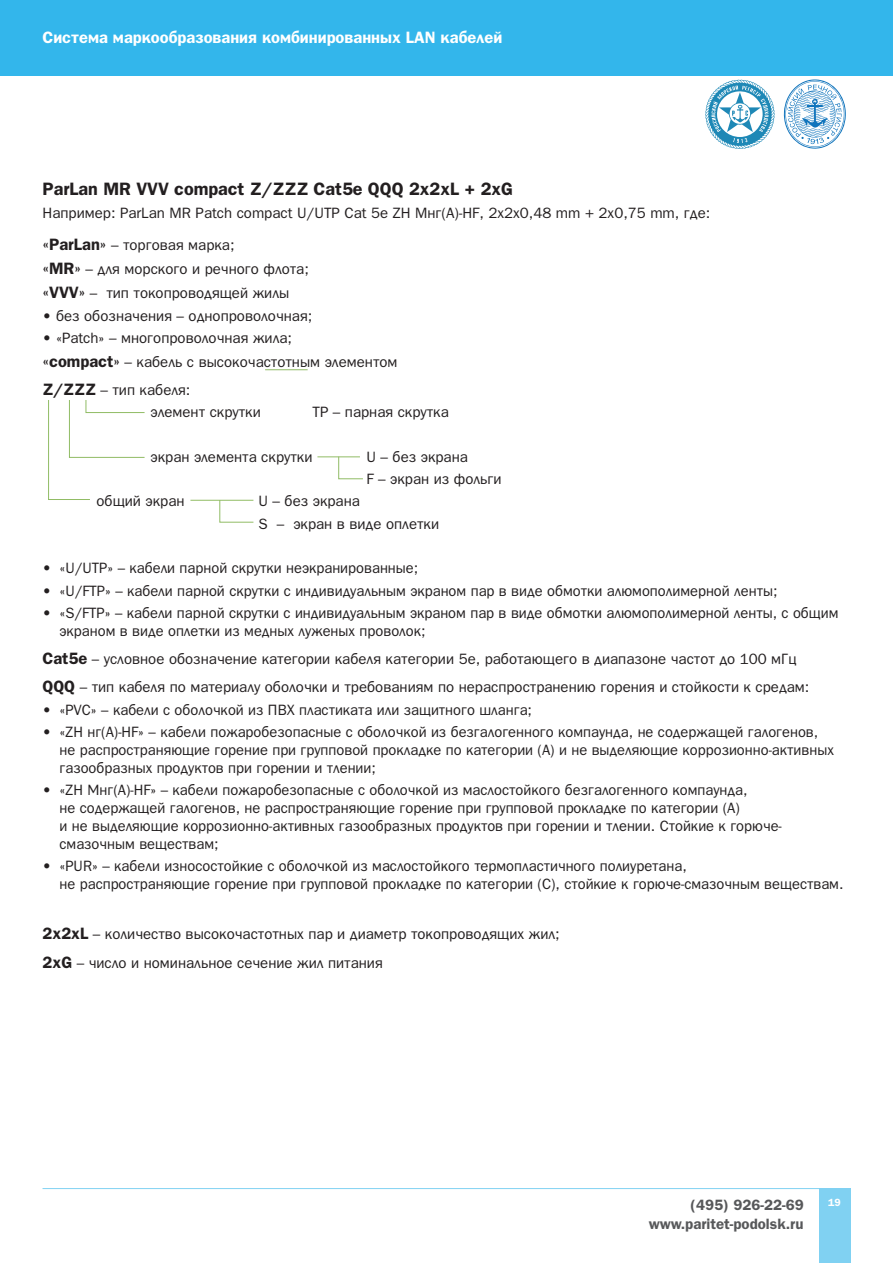
<style>
.page{position:relative;width:893px;height:1263px;background:#fff}
.page>*{position:absolute;margin:0;border:0;box-sizing:border-box;transform-origin:0 0}
.t1{font:700 18px "Bloknot C";color:#231f20}
.t2{font:700 16.5px "Bloknot C";color:#fff}
.t3{font:15px/18px "Bloknot C";color:#231f20}
.t4{font:700 15px/19.5px "Bloknot C";color:#57585a;text-align:right}
.t5{font:700 10.5px "Bloknot C";color:#fff}
.s1{font-weight:700;font-size:16.5px}
</style>
<div class="page">
<div style="left:0;top:0;width:893px;height:76px;background:#33b6eb"></div>
<div style="left:819px;top:1188px;width:31px;height:75px;background:#80d1f2"></div>
<hr style="left:43px;top:1188px;width:776px;height:1px;background:#00a4e6">
<svg style="left:705px;top:79px;width:70px;height:70px"></svg>
<svg style="left:784px;top:79px;width:62px;height:70px"></svg>
<hr style="left:265px;top:369px;width:43px;height:1px;background:#91bc65">
<hr style="left:190px;top:500px;width:63px;height:1px;background:#91bc65">
<svg style="left:219px;top:499px;width:35px;height:24px"></svg>
<hr style="left:317px;top:456px;width:43px;height:1px;background:#91bc65">
<svg style="left:338px;top:456px;width:25px;height:23px"></svg>
<svg style="left:48px;top:400px;width:97px;height:100px"></svg>
<p class="t2" style="left:43px;top:28px;width:461px">Система маркообразования комбинированных LAN кабелей</p>
<p class="t1" style="left:43px;top:179px;width:472px">ParLan MR VVV compact Z/ZZZ Cat5e QQQ 2х2хL + 2хG</p>
<p class="t3" style="left:43px;top:196px;width:669px;line-height:32.5px">Например: ParLan MR Patch compact U/UTP Cat 5e ZH Mнг(А)-HF, 2х2х0,48 mm + 2х0,75 mm, где: <span class="s1">«ParLan»</span> – торговая марка;</p>
<p class="t3" style="left:43px;top:257px;width:268px;line-height:24px"><span class="s1">«MR»</span> – для морского и речного флота; <span class="s1">«VVV»</span> – тип токопроводящей жилы</p>
<p class="t3" style="left:43px;top:306px;width:271px">• без обозначения – однопроволочная;</p>
<p class="t3" style="left:43px;top:325px;width:356px;line-height:24px">• «Patch» – многопроволочная жила;<br><span class="s1">«compact»</span> – кабель с высокочастотным элементом</p>
<p class="t3" style="left:151px;top:379px;width:112px;line-height:22.2px;text-indent:-108px"><span class="s1">Z/ZZZ</span> – тип кабеля:<br>элемент скрутки</p>
<p class="t3" style="left:313px;top:403px;width:138px">TP – парная скрутка</p>
<p class="t3" style="left:151px;top:447px;width:163px">экран элемента скрутки</p>
<p class="t3" style="left:367px;top:445px;width:137px;line-height:22.2px">U – без экрана<br>F – экран из фольги</p>
<p class="t3" style="left:97px;top:492px;width:90px">общий экран</p>
<p class="t3" style="left:259px;top:490px;width:182px;line-height:22.2px">U – без экрана<br>S – экран в виде оплетки</p>
<p class="t3" style="left:43px;top:559px;width:377px">• «U/UTP» – кабели парной скрутки неэкранированные;</p>
<p class="t3" style="left:43px;top:581px;width:736px">• «U/FTP» – кабели парной скрутки с индивидуальным экраном пар в виде обмотки алюмополимерной ленты;</p>
<p class="t3" style="left:60px;top:603px;width:780px;text-indent:-17px">• «S/FTP» – кабели парной скрутки с индивидуальным экраном пар в виде обмотки алюмополимерной ленты, с общим экраном в виде оплетки из медных луженых проволок;</p>
<p class="t3" style="left:43px;top:644px;width:768px;line-height:28.3px"><span class="s1">Cat5e</span> – условное обозначение категории кабеля категории 5е, работающего в диапазоне частот до 100 мГц<br><span class="s1">QQQ</span> – тип кабеля по материалу оболочки и требованиям по нераспространению горения и стойкости к средам:</p>
<p class="t3" style="left:43px;top:700px;width:491px">• «PVC» – кабели с оболочкой из ПВХ пластиката или защитного шланга;</p>
<p class="t3" style="left:60px;top:722px;width:776px;text-indent:-17px">• «ZH нг(А)-HF» – кабели пожаробезопасные с оболочкой из безгалогенного компаунда, не содержащей галогенов, не распространяющие горение при групповой прокладке по категории (А) и не выделяющие коррозионно-активных газообразных продуктов при горении и тлении;</p>
<p class="t3" style="left:60px;top:781px;width:724px;text-indent:-17px">• «ZH Мнг(А)-HF» – кабели пожаробезопасные с оболочкой из маслостойкого безгалогенного компаунда,<br>не содержащей галогенов, не распространяющие горение при групповой прокладке по категории (А)<br>и не выделяющие коррозионно-активных газообразных продуктов при горении и тлении. Стойкие к горюче&shy;смазочным веществам;</p>
<p class="t3" style="left:60px;top:857px;width:783px;text-indent:-17px">• «PUR» – кабели износостойкие с оболочкой из маслостойкого термопластичного полиуретана,<br>не распространяющие горение при групповой прокладке по категории (С), стойкие к горюче-смазочным веществам.</p>
<p class="t3" style="left:43px;top:920px;width:519px;line-height:28.3px"><span class="s1">2х2хL</span> – количество высокочастотных пар и диаметр токопроводящих жил;<br><span class="s1">2xG</span> – число и номинальное сечение жил питания</p>
<p class="t4" style="left:649px;top:1194px;width:156px">(495) 926-22-69 www.paritet-podolsk.ru</p>
<p class="t5" style="left:828px;top:1196px;width:14px">19</p>
</div>
